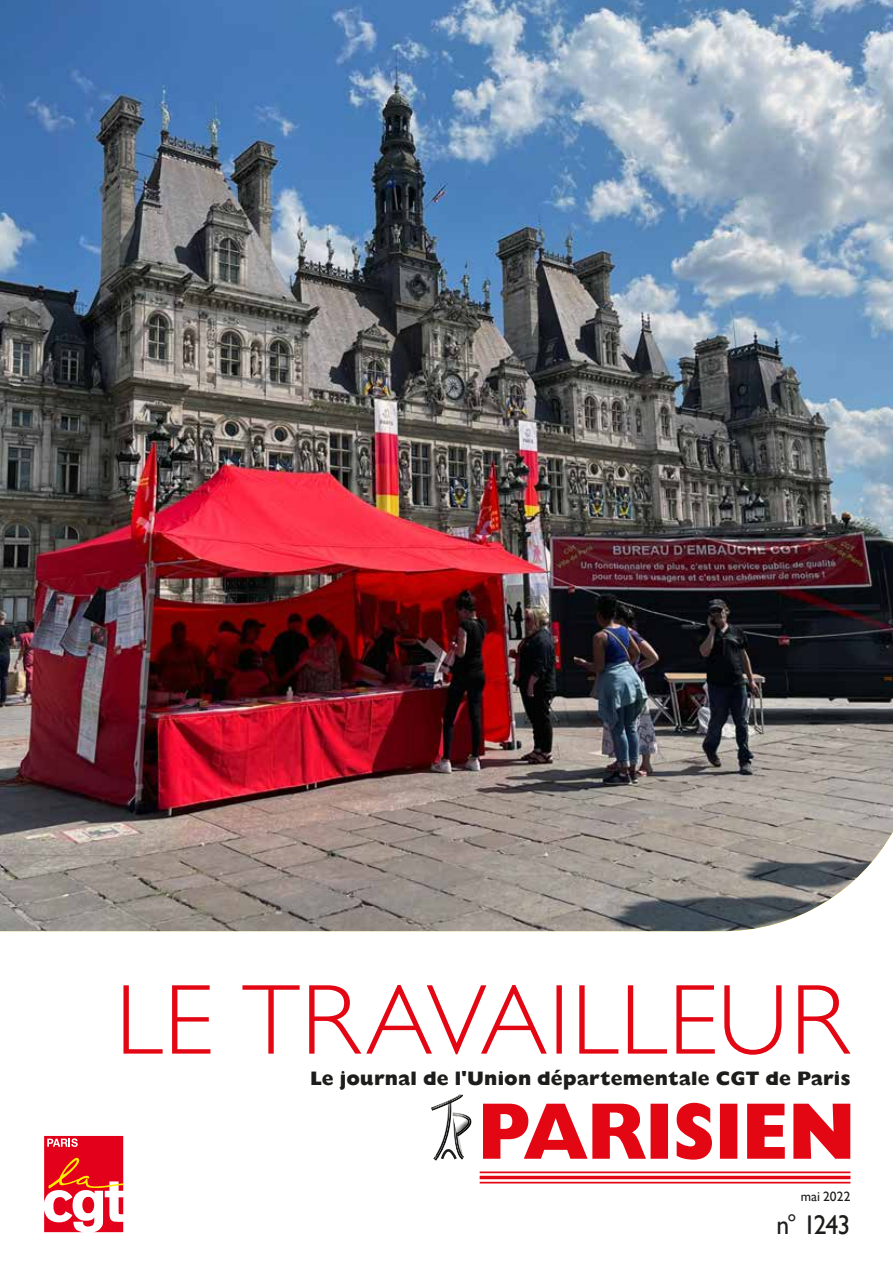
<style>
.page{position:relative;width:893px;height:1263px;background:#fff}
.page>*{position:absolute;margin:0;border:0;box-sizing:border-box;transform-origin:0 0}
.t1{font:300 100.5px "Gill Sans";letter-spacing:.015em;color:#e30613}
.t2{font:800 81px "Gill Sans";letter-spacing:-.01em;color:#e30613;scale:.9 1}
.t3{font:27px "Gill Sans";color:#1d1d1b;scale:.95 1}
.t4{font:800 19.5px "Gill Sans";letter-spacing:.01em;color:#1d1d1b}
.t5{font:13.5px "Gill Sans";letter-spacing:.005em;color:#1d1d1b}
</style>
<div class="page">
<svg style="left:0;top:931px;width:851px;height:253px"></svg>
<svg style="left:42px;top:1134px;width:83px;height:99px"></svg>
<svg style="left:431px;top:1094px;width:41px;height:68px"></svg>
<div style="left:429px;top:1092px;width:36px;height:19px;background:#1d1d1b;opacity:.75"></div>
<hr style="left:480px;top:1171px;width:370px;height:2px;background:#e30613">
<hr style="left:480px;top:1176px;width:370px;height:3px;background:#e30613">
<hr style="left:480px;top:1182px;width:370px;height:1px;background:#e30613">
<img style="left:0;top:0;width:893px;height:931px">
<h1 class="t1" style="left:116px;top:964px;width:734px">LE TRAVAILLEUR</h1>
<p class="t4" style="left:310px;top:1067px;width:542px">Le journal de l'Union départementale CGT de Paris</p>
<h2 class="t2" style="left:478px;top:1084px;width:421px">PARISIEN</h2>
<p class="t5" style="left:801px;top:1189px;width:51px">mai 2022</p>
<h3 class="t3" style="left:776px;top:1209px;width:79px">n° 1243</h3>
</div>
